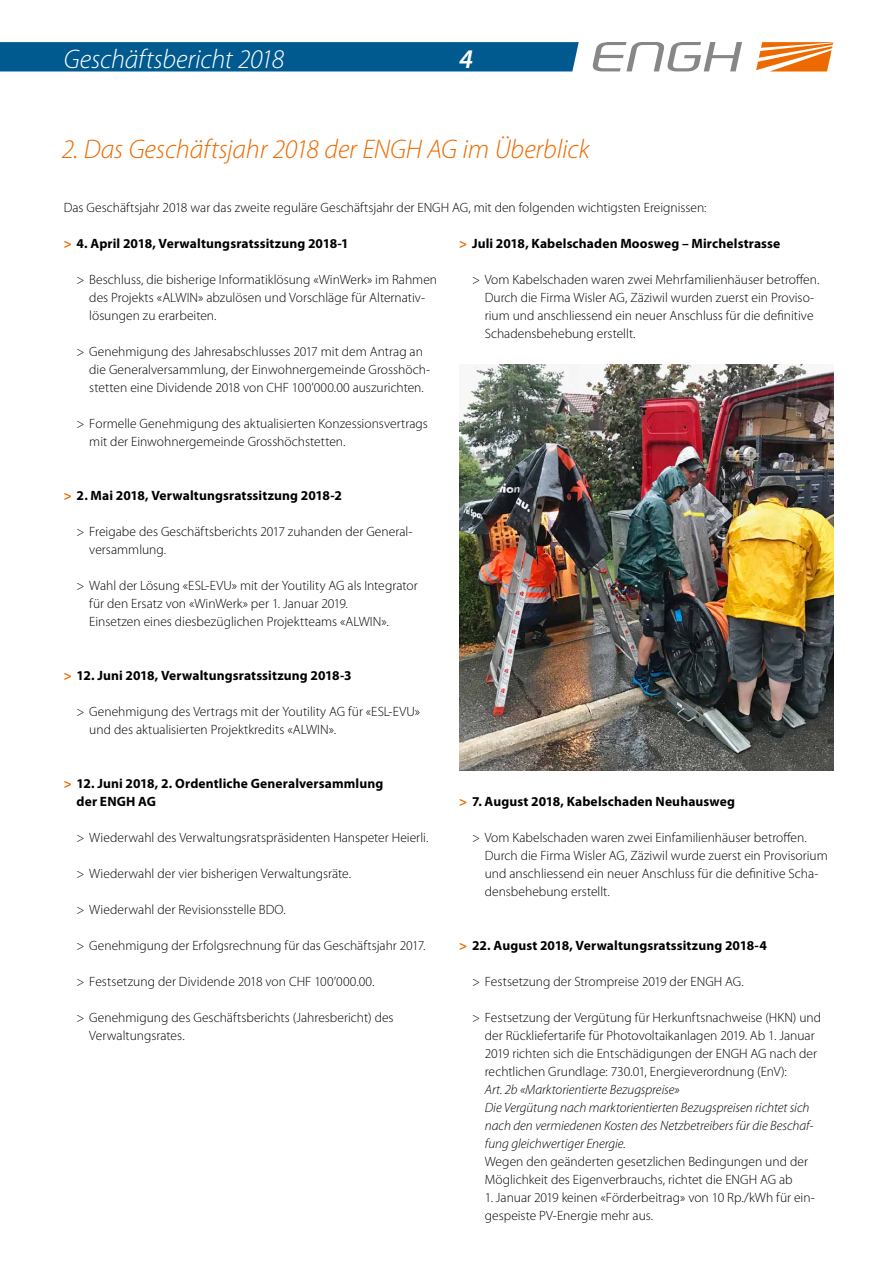
<style>
.page{position:relative;width:893px;height:1263px;background:#fff}
.page>*{position:absolute;margin:0;border:0;box-sizing:border-box;transform-origin:0 0}
.t1{font:italic 300 27px "Myriad Pro";letter-spacing:-.005em;color:#ed6a00}
.t2{font:italic 300 27px "Myriad Pro";letter-spacing:-.01em;color:#fff}
.t3{font:italic 600 27px "Myriad Pro";color:#fff}
.t4{font:300 13.5px/18px "Myriad Pro";color:#000}
.t5{font:700 13.5px/18px "Myriad Pro";letter-spacing:.01em;color:#000}
.t6{font:italic 300 13.5px/18px "Myriad Pro";color:#000}
.s1{color:#ed6a00}
</style>
<div class="page">
<div style="left:0;top:42px;width:579px;height:29px;background:#005a8f"></div>
<svg style="left:592px;top:42px;width:150px;height:29px"></svg>
<svg style="left:756px;top:42px;width:77px;height:29px"></svg>
<img style="left:459px;top:364px;width:374px;height:406px">
<h1 class="t2" style="left:64px;top:45px;width:222px">Geschäftsbericht 2018</h1>
<h1 class="t3" style="left:459px;top:44px;width:16px">4</h1>
<h1 class="t1" style="left:62px;top:135px;width:529px">2. Das Geschäftsjahr 2018 der ENGH AG im Überblick</h1>
<p class="t4" style="left:64px;top:199px;width:644px">Das Geschäftsjahr 2018 war das zweite reguläre Geschäftsjahr der ENGH AG, mit den folgenden wichtigsten Ereignissen:</p>
<p class="t5" style="left:64px;top:235px;width:286px"><span class="s1">&gt;</span> 4. April 2018, Verwaltungsratssitzung 2018-1</p>
<p class="t4" style="left:89px;top:271px;width:349px;text-indent:-13px">&gt; Beschluss, die bisherige Informatiklösung «WinWerk» im Rahmen des Projekts «ALWIN» abzulösen und Vorschläge für Alternativ&shy;lösungen zu erarbeiten.</p>
<p class="t4" style="left:89px;top:343px;width:342px;text-indent:-13px">&gt; Genehmigung des Jahresabschlusses 2017 mit dem Antrag an die Generalversammlung, der Einwohnergemeinde Grosshöch&shy;stetten eine Dividende 2018 von CHF 100’000.00 auszurichten.</p>
<p class="t4" style="left:89px;top:415px;width:340px;text-indent:-13px">&gt; Formelle Genehmigung des aktualisierten Konzessionsvertrags mit der Einwohnergemeinde Grosshöchstetten.</p>
<p class="t5" style="left:459px;top:235px;width:323px"><span class="s1">&gt;</span> Juli 2018, Kabelschaden Moosweg – Mirchelstrasse</p>
<p class="t4" style="left:485px;top:271px;width:336px;text-indent:-13px">&gt; Vom Kabelschaden waren zwei Mehrfamilienhäuser betroffen.<br>Durch die Firma Wisler AG, Zäziwil wurden zuerst ein Proviso&shy;rium und anschliessend ein neuer Anschluss für die definitive Schadensbehebung erstellt.</p>
<p class="t5" style="left:64px;top:487px;width:280px"><span class="s1">&gt;</span> 2. Mai 2018, Verwaltungsratssitzung 2018-2</p>
<p class="t4" style="left:89px;top:523px;width:324px;text-indent:-13px">&gt; Freigabe des Geschäftsberichts 2017 zuhanden der General&shy;versammlung.</p>
<p class="t4" style="left:89px;top:577px;width:330px;text-indent:-13px">&gt; Wahl der Lösung «ESL-EVU» mit der Youtility AG als Integrator für den Ersatz von «WinWerk» per 1. Januar 2019.<br>Einsetzen eines diesbezüglichen Projektteams «ALWIN».</p>
<p class="t5" style="left:64px;top:667px;width:289px"><span class="s1">&gt;</span> 12. Juni 2018, Verwaltungsratssitzung 2018-3</p>
<p class="t4" style="left:89px;top:703px;width:332px;text-indent:-13px">&gt; Genehmigung des Vertrags mit der Youtility AG für «ESL-EVU» und des aktualisierten Projektkredits «ALWIN».</p>
<p class="t5" style="left:77px;top:775px;width:308px;text-indent:-13px"><span class="s1">&gt;</span> 12. Juni 2018, 2. Ordentliche Generalversammlung der ENGH AG</p>
<p class="t4" style="left:77px;top:829px;width:353px">&gt; Wiederwahl des Verwaltungsratspräsidenten Hanspeter Heierli.</p>
<p class="t4" style="left:77px;top:865px;width:276px">&gt; Wiederwahl der vier bisherigen Verwaltungsräte.</p>
<p class="t4" style="left:77px;top:901px;width:211px">&gt; Wiederwahl der Revisionsstelle BDO.</p>
<p class="t4" style="left:77px;top:937px;width:350px">&gt; Genehmigung der Erfolgsrechnung für das Geschäftsjahr 2017.</p>
<p class="t4" style="left:77px;top:973px;width:299px">&gt; Festsetzung der Dividende 2018 von CHF 100’000.00.</p>
<p class="t4" style="left:89px;top:1009px;width:306px;text-indent:-13px">&gt; Genehmigung des Geschäftsberichts (Jahresbericht) des<br>Verwaltungsrates.</p>
<p class="t5" style="left:459px;top:793px;width:277px"><span class="s1">&gt;</span> 7. August 2018, Kabelschaden Neuhausweg</p>
<p class="t4" style="left:485px;top:829px;width:344px;text-indent:-13px">&gt; Vom Kabelschaden waren zwei Einfamilienhäuser betroffen.<br>Durch die Firma Wisler AG, Zäziwil wurde zuerst ein Provisorium und anschliessend ein neuer Anschluss für die definitive Scha&shy;densbehebung erstellt.</p>
<p class="t5" style="left:459px;top:937px;width:309px"><span class="s1">&gt;</span> 22. August 2018, Verwaltungsratssitzung 2018-4</p>
<p class="t4" style="left:472px;top:973px;width:273px">&gt; Festsetzung der Strompreise 2019 der ENGH AG.</p>
<p class="t4" style="left:485px;top:1009px;width:338px;text-indent:-13px">&gt; Festsetzung der Vergütung für Herkunftsnachweise (HKN) und der Rückliefertarife für Photovoltaikanlagen 2019. Ab 1. Januar 2019 richten sich die Entschädigungen der ENGH AG nach der rechtlichen Grundlage: 730.01, Energieverordnung (EnV):</p>
<p class="t6" style="left:485px;top:1081px;width:330px">Art. 2b «Marktorientierte Bezugspreise»<br>Die Vergütung nach marktorientierten Bezugspreisen richtet sich nach den vermiedenen Kosten des Netzbetreibers für die Beschaf&shy;fung gleichwertiger Energie.</p>
<p class="t4" style="left:485px;top:1153px;width:325px">Wegen den geänderten gesetzlichen Bedingungen und der<br>Möglichkeit des Eigenverbrauchs, richtet die ENGH AG ab</p>
<p class="t4" style="left:485px;top:1189px;width:331px">1. Januar 2019 keinen «Förderbeitrag» von 10 Rp./kWh für ein&shy;gespeiste PV-Energie mehr aus.</p>
</div>
